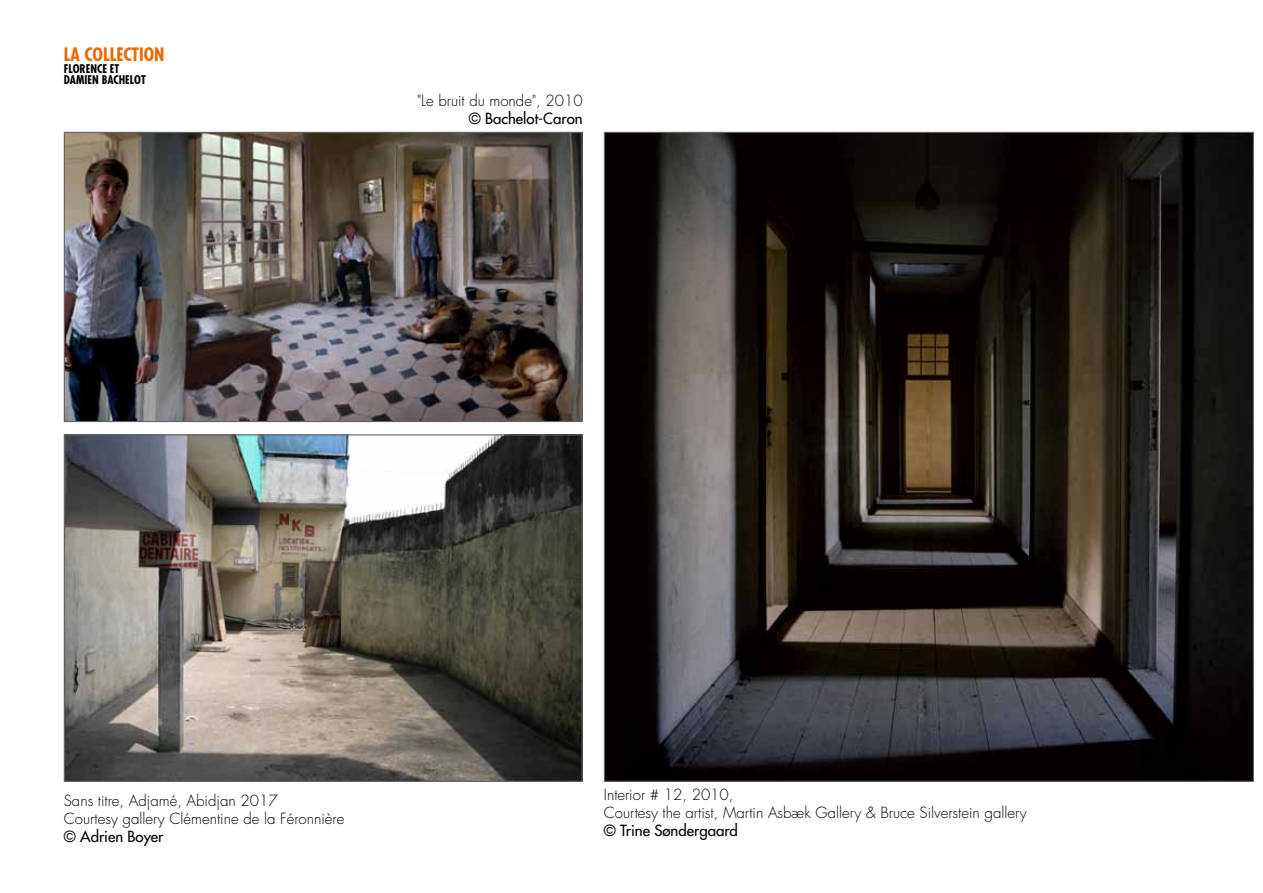
<style>
.page{position:relative;width:1263px;height:893px;background:#fff}
.page>*{position:absolute;margin:0;border:0;box-sizing:border-box;transform-origin:0 0}
.t1{font:700 condensed 18px "Futura";color:#e76a00}
.t2{font:300 15px/18px "Futura";color:#000}
.t3{font:15px "Futura";color:#000}
.t4{font:700 condensed 11.7px/11.7px "Futura";color:#000}
</style>
<div class="page">
<img style="left:66px;top:134px;width:515px;height:286px">
<div style="left:64px;top:132px;width:519px;height:290px;border:1px solid #636466"></div>
<img style="left:606px;top:134px;width:646px;height:646px">
<img style="left:66px;top:436px;width:515px;height:344px">
<p class="t1" style="left:64px;top:43px;width:102px">LA COLLECTION</p>
<p class="t4" style="left:64px;top:63px;width:84px">FLORENCE ET<br>DAMIEN BACHELOT</p>
<p class="t2" style="left:417px;top:91px;width:167px">"Le bruit du monde", 2010</p>
<p class="t3" style="left:469px;top:108px;width:115px">© Bachelot-Caron</p>
<p class="t2" style="left:64px;top:791px;width:282px">Sans titre, Adjamé, Abidjan 2017<br>Courtesy gallery Clémentine de la Féronnière</p>
<p class="t3" style="left:64px;top:826px;width:101px">© Adrien Boyer</p>
<p class="t2" style="left:604px;top:786px;width:424px">Interior # 12, 2010,<br>Courtesy the artist, Martin Asbæk Gallery &amp; Bruce Silverstein gallery</p>
<p class="t3" style="left:604px;top:821px;width:136px">© Trine Søndergaard</p>
</div>
